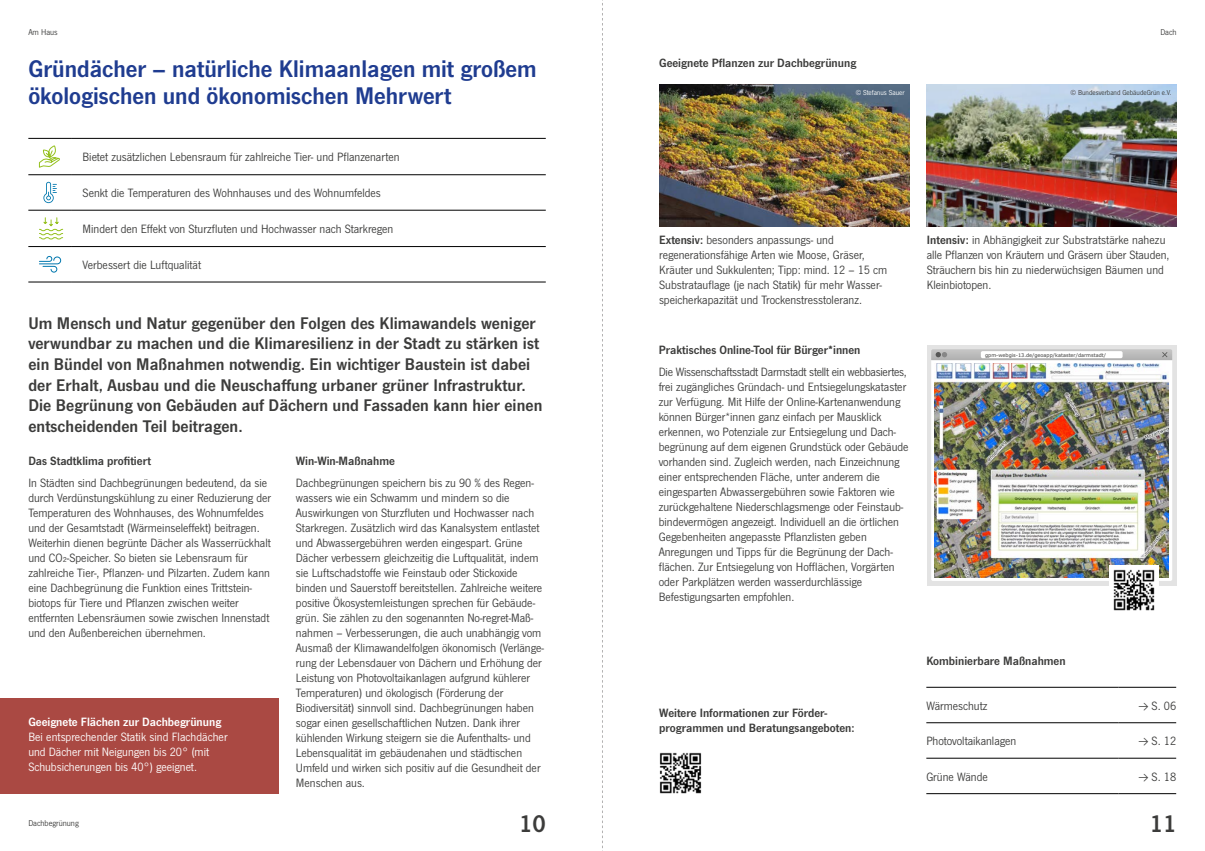
<style>
.page{position:relative;width:1205px;height:851px;background:#fff}
.page>*{position:absolute;margin:0;border:0;box-sizing:border-box;transform-origin:0 0}
.t1{font:25px/27.5px "News Got Dem";color:#1f3c90}
.t2{font:25px "News Got Dem";color:#3c3c3b}
.t3{font:17.5px/20.6px "News Got Dem";letter-spacing:.005em;color:#3c3c3b}
.t4{font:12.5px/15px "News Got";color:#3c3c3b}
.t5{font:12.5px/15px "News Got Dem";color:#3c3c3b}
.t6{font:12.5px/15px "News Got";color:#fff}
.t7{font:12.5px "News Got Dem";color:#fff}
.t8{font:8.75px "News Got";color:#3c3c3b}
.t9{font:7.5px "News Got";color:#3c3c3b}
.t10{font:7.5px "News Got";color:#fff}
.t11{font:5px "Verdana Pro";color:#3c3c3b}
.s1{font-family:"News Got Dem"}
.s2{font-family:"Suisse Intl";font-weight:300}
</style>
<div class="page">
<hr style="left:28px;top:138px;width:44px;height:1px;background:#000">
<hr style="left:72px;top:138px;width:474px;height:1px;background:#000">
<hr style="left:28px;top:174px;width:44px;height:1px;background:#000">
<hr style="left:72px;top:174px;width:474px;height:1px;background:#000">
<hr style="left:28px;top:210px;width:44px;height:1px;background:#000">
<hr style="left:72px;top:210px;width:474px;height:1px;background:#000">
<hr style="left:28px;top:246px;width:44px;height:1px;background:#000">
<hr style="left:72px;top:246px;width:474px;height:1px;background:#000">
<hr style="left:28px;top:282px;width:44px;height:1px;background:#000">
<hr style="left:72px;top:282px;width:474px;height:1px;background:#000">
<svg style="left:38px;top:145px;width:22px;height:23px"></svg>
<svg style="left:43px;top:182px;width:14px;height:21px"></svg>
<svg style="left:39px;top:217px;width:25px;height:23px"></svg>
<svg style="left:39px;top:256px;width:22px;height:17px"></svg>
<div style="left:0;top:698px;width:278px;height:96px;background:#aa4943"></div>
<img style="left:659px;top:84px;width:250px;height:142px">
<img style="left:927px;top:84px;width:249px;height:142px">
<hr style="left:926px;top:687px;width:192px;height:1px;background:#000">
<hr style="left:1118px;top:687px;width:58px;height:1px;background:#000">
<hr style="left:926px;top:722px;width:192px;height:1px;background:#000">
<hr style="left:1118px;top:722px;width:58px;height:1px;background:#000">
<hr style="left:926px;top:757px;width:192px;height:1px;background:#000">
<hr style="left:1118px;top:757px;width:58px;height:1px;background:#000">
<hr style="left:926px;top:793px;width:192px;height:1px;background:#000">
<hr style="left:1118px;top:793px;width:58px;height:1px;background:#000">
<div style="left:927px;top:345px;width:249px;height:240px;background:#e3e3e3"></div>
<svg style="left:931px;top:360px;width:241px;height:221px"></svg>
<svg style="left:931px;top:349px;width:241px;height:11px"></svg>
<div style="left:981px;top:351px;width:141px;height:7px;background:#fff;border-radius:2px"></div>
<img style="left:934px;top:363px;width:234px;height:214px">
<img style="left:1109px;top:565px;width:50px;height:46px">
<img style="left:659px;top:752px;width:43px;height:42px">
<svg style="left:602px;top:0;width:1px;height:849px"></svg>
<p class="t8" style="left:28px;top:27px;width:31px">Am Haus</p>
<p class="t8" style="left:1160px;top:27px;width:18px">Dach</p>
<h1 class="t1" style="left:28px;top:55px;width:510px">Gründächer – natürliche Klimaanlagen mit großem ökologischen und ökonomischen Mehrwert</h1>
<p class="t4" style="left:83px;top:150px;width:318px">Bietet zusätzlichen Lebensraum für zahlreiche Tier- und Pflanzenarten</p>
<p class="t4" style="left:83px;top:186px;width:300px">Senkt die Temperaturen des Wohnhauses und des Wohnumfeldes</p>
<p class="t4" style="left:83px;top:221px;width:312px">Mindert den Effekt von Sturzfluten und Hochwasser nach Starkregen</p>
<p class="t4" style="left:83px;top:257px;width:120px">Verbessert die Luftqualität</p>
<p class="t3" style="left:28px;top:312px;width:516px">Um Mensch und Natur gegenüber den Folgen des Klimawandels weniger verwundbar zu machen und die Klimaresilienz in der Stadt zu stärken ist ein Bündel von Maßnahmen notwendig. Ein wichtiger Baustein ist dabei der Erhalt, Ausbau und die Neuschaffung urbaner grüner Infrastruktur.<br>Die Begrünung von Gebäuden auf Dächern und Fassaden kann hier einen entscheidenden Teil beitragen.</p>
<p class="t5" style="left:28px;top:453px;width:124px">Das Stadtklima profitiert</p>
<p class="t4" style="left:28px;top:475px;width:244px">In Städten sind Dachbegrünungen bedeutend, da sie durch Verdünstungskühlung zu einer Reduzierung der Temperaturen des Wohnhauses, des Wohnumfeldes und der Gesamtstadt (Wärmeinseleffekt) beitragen.<br>Weiterhin dienen begrünte Dächer als Wasserrückhalt und CO₂-Speicher. So bieten sie Lebensraum für zahlreiche Tier-, Pflanzen- und Pilzarten. Zudem kann eine Dachbegrünung die Funktion eines Trittstein&shy;biotops für Tiere und Pflanzen zwischen weiter entfernten Lebensräumen sowie zwischen Innenstadt und den Außenbereichen übernehmen.</p>
<p class="t5" style="left:296px;top:453px;width:100px">Win-Win-Maßnahme</p>
<p class="t4" style="left:296px;top:475px;width:249px">Dachbegrünungen speichern bis zu 90 % des Regen&shy;wassers wie ein Schwamm und mindern so die Auswirkungen von Sturzfluten und Hochwasser nach Starkregen. Zusätzlich wird das Kanalsystem entlastet und Abwassergebühren werden eingespart. Grüne Dächer verbessern gleichzeitig die Luftqualität, indem sie Luftschadstoffe wie Feinstaub oder Stickoxide binden und Sauerstoff bereitstellen. Zahlreiche weitere positive Ökosystemleistungen sprechen für Gebäude&shy;grün. Sie zählen zu den sogenannten No-regret-Maß&shy;nahmen – Verbesserungen, die auch unabhängig vom Ausmaß der Klimawandelfolgen ökonomisch (Verlänge&shy;rung der Lebensdauer von Dächern und Erhöhung der Leistung von Photovoltaikanlagen aufgrund kühlerer Temperaturen) und ökologisch (Förderung der Biodiversität) sinnvoll sind. Dachbegrünungen haben sogar einen gesellschaftlichen Nutzen. Dank ihrer kühlenden Wirkung steigern sie die Aufenthalts- und Lebensqualität im gebäudenahen und städtischen Umfeld und wirken sich positiv auf die Gesundheit der Menschen aus.</p>
<p class="t7" style="left:28px;top:714px;width:194px">Geeignete Flächen zur Dachbegrünung</p>
<p class="t6" style="left:28px;top:729px;width:201px">Bei entsprechender Statik sind Flachdächer und Dächer mit Neigungen bis 20° (mit<br>Schubsicherungen bis 40°) geeignet.</p>
<p class="t5" style="left:659px;top:56px;width:199px">Geeignete Pflanzen zur Dachbegrünung</p>
<p class="t10" style="left:856px;top:88px;width:50px">© Stefanus Sauer</p>
<p class="t9" style="left:1070px;top:88px;width:103px">© Bundesverband GebäudeGrün e.V.</p>
<p class="t4" style="left:659px;top:232px;width:230px"><span class="s1">Extensiv:</span> besonders anpassungs- und regenerationsfähige Arten wie Moose, Gräser, Kräuter und Sukkulenten; Tipp: mind. 12 – 15 cm Substratauflage (je nach Statik) für mehr Wasser&shy;speicherkapazität und Trockenstresstoleranz.</p>
<p class="t4" style="left:927px;top:232px;width:244px"><span class="s1">Intensiv:</span> in Abhängigkeit zur Substratstärke nahezu alle Pflanzen von Kräutern und Gräsern über Stauden, Sträuchern bis hin zu niederwüchsigen Bäumen und Kleinbiotopen.</p>
<p class="t5" style="left:659px;top:342px;width:203px">Praktisches Online-Tool für Bürger*innen</p>
<p class="t4" style="left:659px;top:365px;width:251px">Die Wissenschaftsstadt Darmstadt stellt ein webbasiertes, frei zugängliches Gründach- und Entsiegelungskataster zur Verfügung. Mit Hilfe der Online-Kartenanwendung können Bürger*innen ganz einfach per Mausklick erkennen, wo Potenziale zur Entsiegelung und Dach&shy;begrünung auf dem eigenen Grundstück oder Gebäude vorhanden sind. Zugleich werden, nach Einzeichnung einer entsprechenden Fläche, unter anderem die eingesparten Abwassergebühren sowie Faktoren wie zurückgehaltene Niederschlagsmenge oder Feinstaub&shy;bindevermögen angezeigt. Individuell an die örtlichen Gegebenheiten angepasste Pflanzlisten geben Anregungen und Tipps für die Begrünung der Dach&shy;flächen. Zur Entsiegelung von Hofflächen, Vorgärten oder Parkplätzen werden wasserdurchlässige Befestigungsarten empfohlen.</p>
<p class="t11" style="left:985px;top:351px;width:122px">gpm-webgis-13.de/geoapp/kataster/darmstadt/</p>
<p class="t5" style="left:659px;top:704px;width:197px">Weitere Informationen zur Förder&shy;programmen und Beratungsangeboten:</p>
<p class="t5" style="left:926px;top:652px;width:141px">Kombinierbare Maßnahmen</p>
<p class="t4" style="left:926px;top:698px;width:63px">Wärmeschutz</p>
<p class="t4" style="left:1138px;top:698px;width:39px"><span class="s2">→</span> S. 06</p>
<p class="t4" style="left:926px;top:733px;width:91px">Photovoltaikanlagen</p>
<p class="t4" style="left:1138px;top:733px;width:39px"><span class="s2">→</span> S. 12</p>
<p class="t4" style="left:926px;top:769px;width:63px">Grüne Wände</p>
<p class="t4" style="left:1138px;top:769px;width:39px"><span class="s2">→</span> S. 18</p>
<p class="t8" style="left:28px;top:818px;width:52px">Dachbegrünung</p>
<h1 class="t2" style="left:519px;top:809px;width:28px">10</h1>
<h1 class="t2" style="left:1150px;top:809px;width:28px">11</h1>
</div>
